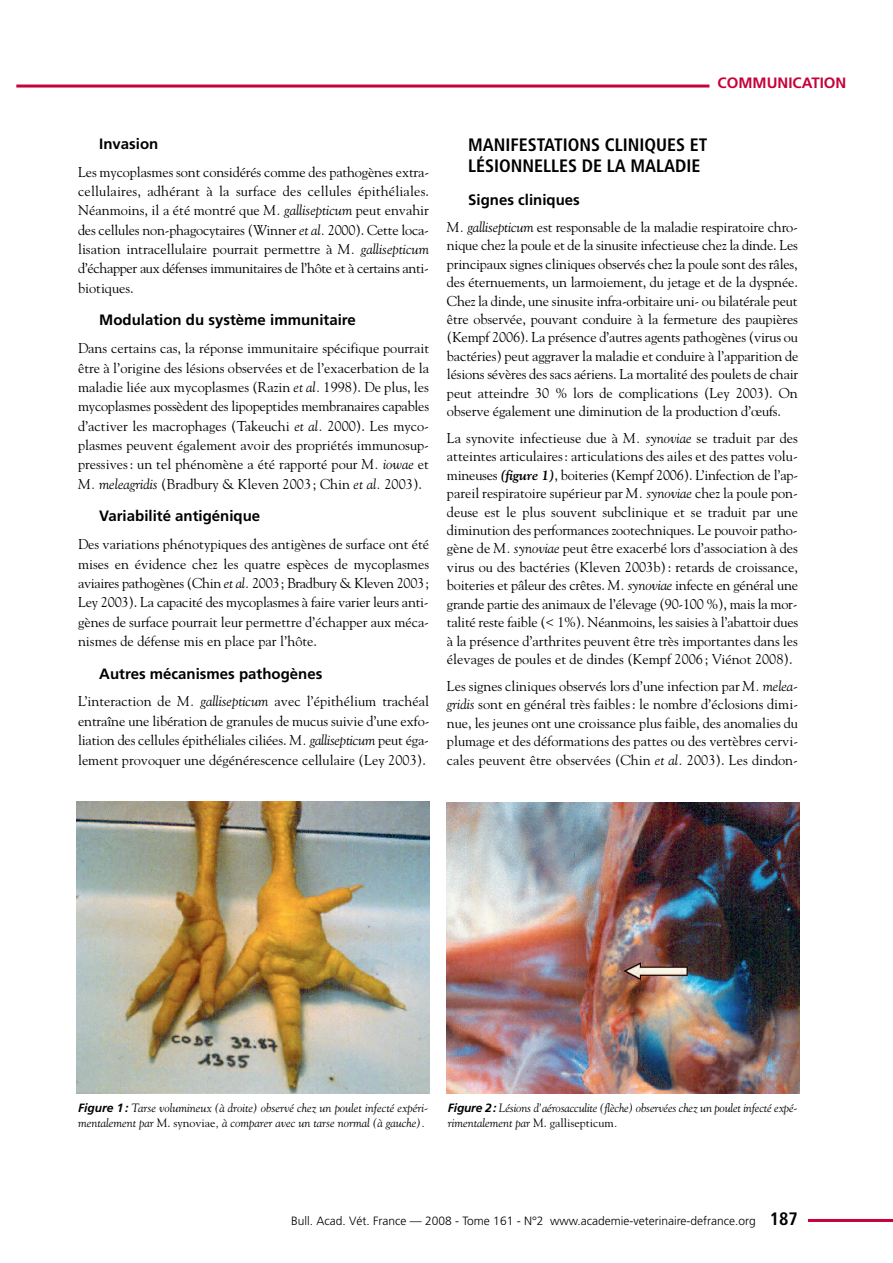
<style>
.page{position:relative;width:893px;height:1263px;background:#fff}
.page>*{position:absolute;margin:0;border:0;box-sizing:border-box;transform-origin:0 0}
.t1{font:700 condensed 18px/21.5px "Frutiger";color:#000}
.t2{font:700 15px "Frutiger";color:#000}
.t3{font:700 15px "Frutiger";color:#c60239}
.t4{font:14.25px/18.5px "Goudy";color:#000;text-align:justify}
.t5{font:italic 12px/15px "Goudy";color:#000}
.t6{font:300 12px "Frutiger";color:#000}
.s1{font-style:italic}
.s2{font-weight:700;font-style:italic}
.s3{font-family:"Frutiger";font-weight:700}
.s4{font-style:normal}
.s5{font-weight:700;font-stretch:condensed;font-size:18px}
</style>
<div class="page">
<hr style="left:808px;top:1219px;width:85px;height:3px;background:#c60239">
<hr style="left:16px;top:85px;width:693px;height:3px;background:#c60239">
<img style="left:77px;top:801px;width:352px;height:292px">
<img style="left:446px;top:802px;width:353px;height:291px">
<p class="t3" style="left:718px;top:76px;width:130px">COMMUNICATION</p>
<p class="t2" style="left:99px;top:138px;width:61px">Invasion</p>
<p class="t4" style="left:78px;top:162px;width:353px;line-height:19.4px">Les mycoplasmes sont considérés comme des pathogènes extra&shy;cellulaires, adhérant à la surface des cellules épithéliales.<br>Néanmoins, il a été montré que <span class="s1">M. gallisepticum</span> peut envahir des cellules non-phagocytaires (Winner <span class="s1">et al.</span> 2000). Cette loca&shy;lisation intracellulaire pourrait permettre à <span class="s1">M. gallisepticum </span>d’échapper aux défenses immunitaires de l’hôte et à certains anti&shy;biotiques.</p>
<p class="t2" style="left:99px;top:314px;width:258px">Modulation du système immunitaire</p>
<p class="t4" style="left:78px;top:339px;width:353px;line-height:19.4px">Dans certains cas, la réponse immunitaire spécifique pourrait être à l’origine des lésions observées et de l’exacerbation de la maladie liée aux mycoplasmes (Razin <span class="s1">et al.</span> 1998). De plus, les mycoplasmes possèdent des lipopeptides membranaires capables d’activer les macrophages (Takeuchi <span class="s1">et al.</span> 2000). Les myco&shy;plasmes peuvent également avoir des propriétés immunosup&shy;pressives : un tel phénomène a été rapporté pour <span class="s1">M. iowae</span> et <span class="s1">M. meleagridis</span> (Bradbury &amp; Kleven 2003 ; Chin <span class="s1">et al.</span> 2003).</p>
<p class="t2" style="left:99px;top:510px;width:162px">Variabilité antigénique</p>
<p class="t4" style="left:78px;top:535px;width:353px;line-height:19.4px">Des variations phénotypiques des antigènes de surface ont été mises en évidence chez les quatre espèces de mycoplasmes aviaires pathogènes (Chin <span class="s1">et al.</span> 2003; Bradbury &amp; Kleven 2003; Ley 2003). La capacité des mycoplasmes à faire varier leurs anti&shy;gènes de surface pourrait leur permettre d’échapper aux méca&shy;nismes de défense mis en place par l’hôte.</p>
<p class="t2" style="left:99px;top:667px;width:225px">Autres mécanismes pathogènes</p>
<p class="t4" style="left:78px;top:692px;width:353px;line-height:19.4px">L’interaction de <span class="s1">M. gallisepticum</span> avec l’épithélium trachéal entraîne une libération de granules de mucus suivie d’une exfo&shy;liation des cellules épithéliales ciliées. <span class="s1">M. gallisepticum</span> peut éga&shy;lement provoquer une dégénérescence cellulaire (Ley 2003).</p>
<p class="t1" style="left:468px;top:136px;width:241px">MANIFESTATIONS CLINIQUES ET<br>LÉSIONNELLES DE LA MALADIE</p>
<p class="t2" style="left:468px;top:194px;width:113px">Signes cliniques</p>
<p class="t4" style="left:447px;top:218px;width:353px"><span class="s1">M. gallisepticum</span> est responsable de la maladie respiratoire chro&shy;nique chez la poule et de la sinusite infectieuse chez la dinde. Les principaux signes cliniques observés chez la poule sont des râles, des éternuements, un larmoiement, du jetage et de la dyspnée.<br>Chez la dinde, une sinusite infra-orbitaire uni- ou bilatérale peut être observée, pouvant conduire à la fermeture des paupières (Kempf 2006). La présence d’autres agents pathogènes (virus ou bactéries) peut aggraver la maladie et conduire à l’apparition de lésions sévères des sacs aériens. La mortalité des poulets de chair peut atteindre 30 % lors de complications (Ley 2003). On observe également une diminution de la production d’œufs.</p>
<p class="t4" style="left:447px;top:429px;width:353px">La synovite infectieuse due à <span class="s1">M. synoviae</span> se traduit par des atteintes articulaires : articulations des ailes et des pattes volu&shy;mineuses <span class="s2">(figure 1)</span>, boiteries (Kempf 2006). L’infection de l’ap&shy;pareil respiratoire supérieur par <span class="s1">M. synoviae</span> chez la poule pon&shy;deuse est le plus souvent subclinique et se traduit par une diminution des performances zootechniques. Le pouvoir patho&shy;gène de <span class="s1">M. synoviae</span> peut être exacerbé lors d’association à des virus ou des bactéries (Kleven 2003b) : retards de croissance, boiteries et pâleur des crêtes. <span class="s1">M. synoviae</span> infecte en général une grande partie des animaux de l’élevage (90-100 %), mais la mor&shy;talité reste faible (&lt; 1%). Néanmoins, les saisies à l’abattoir dues à la présence d’arthrites peuvent être très importantes dans les élevages de poules et de dindes (Kempf 2006; Viénot 2008).</p>
<p class="t4" style="left:447px;top:677px;width:353px">Les signes cliniques observés lors d’une infection par <span class="s1">M. melea&shy;gridis</span> sont en général très faibles : le nombre d’éclosions dimi&shy;nue, les jeunes ont une croissance plus faible, des anomalies du plumage et des déformations des pattes ou des vertèbres cervi&shy;cales peuvent être observées (Chin <span class="s1">et al.</span> 2003). Les dindon-</p>
<p class="t5" style="left:78px;top:1100px;width:351px"><span class="s3">Figure 1 :</span> Tarse volumineux (à droite) observé chez un poulet infecté expéri&shy;mentalement par <span class="s4">M. synoviae</span>, à comparer avec un tarse normal (à gauche).</p>
<p class="t5" style="left:448px;top:1100px;width:351px"><span class="s3">Figure 2:</span> Lésions d’aérosacculite (flèche) observées chez un poulet infecté expé&shy;rimentalement par <span class="s4">M. gallisepticum</span>.</p>
<p class="t6" style="left:291px;top:1216px;width:508px">Bull. Acad. Vét. France — 2008 - Tome 161 - N°2 www.academie-veterinaire-defrance.org <span class="s5">187</span></p>
</div>
